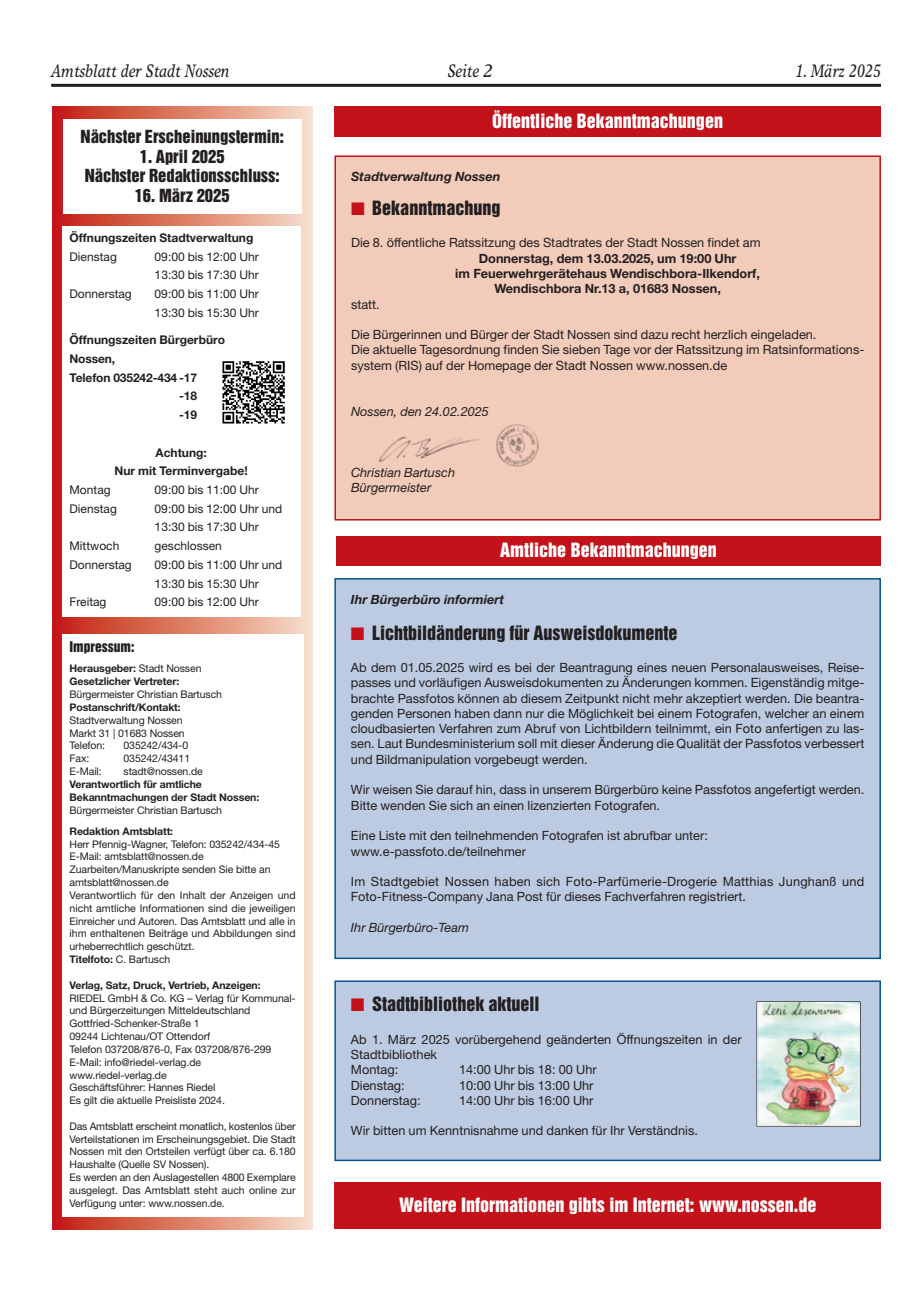
<style>
.page{position:relative;width:915px;height:1293px;background:#fff}
.page>*{position:absolute;margin:0;border:0;box-sizing:border-box;transform-origin:0 0}
.t1{font:18px "Helvetica Inserat";color:#fff}
.t2{font:18px "Helvetica Inserat";color:#231f20}
.t3{font:italic 18px "Times Europa";color:#231f20;scale:.8 1}
.t4{font:16.5px/19.8px "Helvetica Inserat";color:#231f20;text-align:center}
.t5{font:13.5px "Helvetica Inserat";color:#231f20}
.t6{font:12.75px/15.3px "Helvetica Neue";color:#231f20}
.t7{font:700 12.75px/15.3px "Helvetica Neue";color:#231f20;text-align:center}
.t8{font:italic 12.75px/15.3px "Helvetica Neue";color:#231f20}
.t9{font:italic 700 12.75px "Helvetica Neue";color:#231f20}
.t10{font:12px/18.8px "Helvetica Neue";color:#231f20}
.t11{font:700 12px/18.8px "Helvetica Neue";color:#231f20;text-align:center}
.t12{font:10.5px/12.8px "Helvetica Neue";letter-spacing:-.01em;color:#231f20}
.t13{font:700 10.5px/12.8px "Helvetica Neue";letter-spacing:-.01em;color:#231f20}
.s1{color:#c4121a}
.s2{font-weight:400}
.s3{font-weight:700}
</style>
<div class="page">
<hr style="left:51px;top:84px;width:829px;height:3px;background:#231f20">
<div style="left:334px;top:106px;width:546px;height:31px;background:#c4121a"></div>
<div style="left:336px;top:536px;width:544px;height:30px;background:#c4121a"></div>
<svg style="left:52px;top:106px;width:261px;height:1123px"></svg>
<div style="left:63px;top:119px;width:238px;height:95px;background:#fff"></div>
<div style="left:62px;top:633px;width:241px;height:583px;background:#fff"></div>
<div style="left:62px;top:226px;width:238px;height:390px;background:#fff"></div>
<img style="left:222px;top:362px;width:62px;height:62px">
<div style="left:336px;top:157px;width:543px;height:362px;background:#f2cbba"></div>
<div style="left:334px;top:155px;width:546px;height:365px;border:2px solid #c4121a"></div>
<img style="left:378px;top:424px;width:161px;height:43px">
<div style="left:336px;top:579px;width:543px;height:378px;background:#bccbe2"></div>
<div style="left:334px;top:578px;width:546px;height:381px;border:2px solid #00548e"></div>
<div style="left:336px;top:982px;width:543px;height:177px;background:#bccbe2"></div>
<div style="left:334px;top:980px;width:546px;height:181px;border:2px solid #00548e"></div>
<img style="left:757px;top:1002px;width:102px;height:123px">
<div style="left:334px;top:1182px;width:546px;height:47px;background:#c4121a"></div>
<h1 class="t3" style="left:51px;top:64px;width:224px">Amtsblatt der Stadt Nossen</h1>
<h1 class="t3" style="left:447px;top:64px;width:58px">Seite 2</h1>
<h1 class="t3" style="left:795px;top:64px;width:109px">1. März 2025</h1>
<h1 class="t1" style="left:492px;top:113px;width:232px">Öffentliche Bekanntmachungen</h1>
<p class="t4" style="left:81px;top:127px;width:205px">Nächster Erscheinungstermin:</p>
<p class="t4" style="left:85px;top:147px;width:196px">1. April 2025<br>Nächster Redaktionsschluss:</p>
<p class="t4" style="left:135px;top:187px;width:96px">16. März 2025</p>
<p class="t9" style="left:351px;top:172px;width:151px">Stadtverwaltung Nossen</p>
<h1 class="t2" style="left:351px;top:201px;width:151px"><span class="s1">■</span> Bekanntmachung</h1>
<p class="t6" style="left:351px;top:236px;width:411px">Die 8. öffentliche Ratssitzung des Stadtrates der Stadt Nossen findet am</p>
<p class="t7" style="left:455px;top:252px;width:306px">Donnerstag, dem 13.03.2025, um 19:00 Uhr<br>im Feuerwehrgerätehaus Wendischbora-Ilkendorf,<br>Wendischbora Nr.13 a, 01683 Nossen,</p>
<p class="t6" style="left:351px;top:298px;width:30px">statt.</p>
<p class="t6" style="left:351px;top:328px;width:514px">Die Bürgerinnen und Bürger der Stadt Nossen sind dazu recht herzlich eingeladen.<br>Die aktuelle Tagesordnung finden Sie sieben Tage vor der Ratssitzung im Ratsinformations&shy;system (RIS) auf der Homepage der Stadt Nossen www.nossen.de</p>
<p class="t8" style="left:351px;top:405px;width:139px">Nossen, den 24.02.2025</p>
<p class="t11" style="left:69px;top:229px;width:185px">Öffnungszeiten Stadtverwaltung</p>
<p class="t10" style="left:69px;top:248px;width:49px">Dienstag</p>
<p class="t10" style="left:155px;top:248px;width:106px">09:00 bis 12:00 Uhr<br>13:30 bis 17:30 Uhr</p>
<p class="t10" style="left:69px;top:286px;width:64px">Donnerstag</p>
<p class="t10" style="left:155px;top:286px;width:106px">09:00 bis 11:00 Uhr<br>13:30 bis 15:30 Uhr</p>
<p class="t11" style="left:69px;top:331px;width:157px">Öffnungszeiten Bürgerbüro</p>
<p class="t11" style="left:69px;top:350px;width:47px">Nossen,</p>
<p class="t11" style="left:69px;top:369px;width:129px">Telefon 035242-434 -17</p>
<p class="t11" style="left:179px;top:388px;width:19px">-18</p>
<p class="t11" style="left:179px;top:406px;width:19px">-19</p>
<p class="t11" style="left:114px;top:444px;width:135px">Achtung:<br>Nur mit Terminvergabe!</p>
<p class="t10" style="left:69px;top:481px;width:43px">Montag</p>
<p class="t10" style="left:155px;top:481px;width:106px">09:00 bis 11:00 Uhr</p>
<p class="t10" style="left:69px;top:500px;width:49px">Dienstag</p>
<p class="t10" style="left:155px;top:500px;width:129px">09:00 bis 12:00 Uhr und<br>13:30 bis 17:30 Uhr</p>
<p class="t10" style="left:69px;top:538px;width:51px">Mittwoch</p>
<p class="t10" style="left:155px;top:538px;width:69px">geschlossen</p>
<p class="t10" style="left:69px;top:556px;width:64px">Donnerstag</p>
<p class="t10" style="left:155px;top:556px;width:129px">09:00 bis 11:00 Uhr und<br>13:30 bis 15:30 Uhr</p>
<p class="t10" style="left:69px;top:594px;width:38px">Freitag</p>
<p class="t10" style="left:155px;top:594px;width:106px">09:00 bis 12:00 Uhr</p>
<p class="t8" style="left:351px;top:466px;width:106px">Christian Bartusch<br>Bürgermeister</p>
<h1 class="t1" style="left:500px;top:543px;width:218px">Amtliche Bekanntmachungen</h1>
<p class="t9" style="left:351px;top:594px;width:154px">Ihr Bürgerbüro informiert</p>
<h1 class="t2" style="left:351px;top:625px;width:328px"><span class="s1">■</span> Lichtbildänderung für Ausweisdokumente</h1>
<p class="t6" style="left:351px;top:661px;width:515px;text-align:justify">Ab dem 01.05.2025 wird es bei der Beantragung eines neuen Personalausweises, Reise&shy;passes und vorläufigen Ausweisdokumenten zu Änderungen kommen. Eigenständig mitge&shy;brachte Passfotos können ab diesem Zeitpunkt nicht mehr akzeptiert werden. Die beantra&shy;genden Personen haben dann nur die Möglichkeit bei einem Fotografen, welcher an einem cloudbasierten Verfahren zum Abruf von Lichtbildern teilnimmt, ein Foto anfertigen zu las&shy;sen. Laut Bundesministerium soll mit dieser Änderung die Qualität der Passfotos verbessert und Bildmanipulation vorgebeugt werden.</p>
<p class="t6" style="left:351px;top:783px;width:515px">Wir weisen Sie darauf hin, dass in unserem Bürgerbüro keine Passfotos angefertigt werden.<br>Bitte wenden Sie sich an einen lizenzierten Fotografen.</p>
<p class="t6" style="left:351px;top:829px;width:358px">Eine Liste mit den teilnehmenden Fotografen ist abrufbar unter: www.e-passfoto.de/teilnehmer</p>
<p class="t6" style="left:351px;top:875px;width:515px">Im Stadtgebiet Nossen haben sich Foto-Parfümerie-Drogerie Matthias Junghanß und<br>Foto-Fitness-Company Jana Post für dieses Fachverfahren registriert.</p>
<p class="t8" style="left:351px;top:921px;width:119px">Ihr Bürgerbüro-Team</p>
<p class="t5" style="left:69px;top:641px;width:66px">Impressum:</p>
<p class="t13" style="left:69px;top:663px;width:133px">Herausgeber: <span class="s2">Stadt Nossen<br></span>Gesetzlicher Vertreter:</p>
<p class="t12" style="left:69px;top:689px;width:154px">Bürgermeister Christian Bartusch</p>
<p class="t13" style="left:69px;top:702px;width:113px">Postanschrift/Kontakt:</p>
<p class="t12" style="left:69px;top:714px;width:117px">Stadtverwaltung Nossen<br>Markt 31 | 01683 Nossen<br>Telefon:</p>
<p class="t12" style="left:123px;top:740px;width:66px">035242/434-0</p>
<p class="t12" style="left:69px;top:753px;width:21px">Fax:</p>
<p class="t12" style="left:123px;top:753px;width:68px">035242/43411</p>
<p class="t12" style="left:69px;top:766px;width:34px">E-Mail:</p>
<p class="t12" style="left:123px;top:766px;width:81px">stadt@nossen.de</p>
<p class="t13" style="left:69px;top:779px;width:191px">Verantwortlich für amtliche<br>Bekanntmachungen der Stadt Nossen:</p>
<p class="t12" style="left:69px;top:804px;width:154px">Bürgermeister Christian Bartusch</p>
<p class="t13" style="left:69px;top:825px;width:105px">Redaktion Amtsblatt:</p>
<p class="t12" style="left:69px;top:838px;width:227px">Herr Pfennig-Wagner, Telefon: 035242/434-45<br>E-Mail: amtsblatt@nossen.de Zuarbeiten/Manuskripte senden Sie bitte an amtsblatt@nossen.de<br>Verantwortlich für den Inhalt der Anzeigen und nicht amtliche Informationen sind die jeweiligen Einreicher und Autoren. Das Amtsblatt und alle in ihm enthaltenen Beiträge und Abbildungen sind urheberrechtlich geschützt.<br><span class="s3">Titelfoto:</span> C. Bartusch</p>
<p class="t13" style="left:69px;top:979px;width:192px">Verlag, Satz, Druck, Vertrieb, Anzeigen:</p>
<p class="t12" style="left:69px;top:992px;width:227px">RIEDEL GmbH &amp; Co. KG – Verlag für Kommunal&shy;und Bürgerzeitungen Mitteldeutschland Gottfried-Schenker-Straße 1<br>09244 Lichtenau/OT Ottendorf<br>Telefon 037208/876-0, Fax 037208/876-299<br>E-Mail: info@riedel-verlag.de www.riedel-verlag.de<br>Geschäftsführer: Hannes Riedel<br>Es gilt die aktuelle Preisliste 2024.</p>
<p class="t12" style="left:69px;top:1120px;width:227px">Das Amtsblatt erscheint monatlich, kostenlos über Verteilstationen im Erscheinungsgebiet. Die Stadt Nossen mit den Ortsteilen verfügt über ca. 6.180<br>Haushalte (Quelle SV Nossen).<br>Es werden an den Auslagestellen 4800 Exemplare ausgelegt. Das Amtsblatt steht auch online zur Verfügung unter: www.nossen.de.</p>
<h1 class="t2" style="left:351px;top:997px;width:190px"><span class="s1">■</span> Stadtbibliothek aktuell</h1>
<p class="t6" style="left:351px;top:1032px;width:392px">Ab 1. März 2025 vorübergehend geänderten Öffnungszeiten in der<br>Stadtbibliothek<br>Montag:</p>
<p class="t6" style="left:459px;top:1063px;width:139px">14:00 Uhr bis 18: 00 Uhr</p>
<p class="t6" style="left:351px;top:1078px;width:55px">Dienstag:</p>
<p class="t6" style="left:459px;top:1078px;width:136px">10:00 Uhr bis 13:00 Uhr</p>
<p class="t6" style="left:351px;top:1094px;width:71px">Donnerstag:</p>
<p class="t6" style="left:459px;top:1094px;width:136px">14:00 Uhr bis 16:00 Uhr</p>
<p class="t6" style="left:351px;top:1124px;width:348px">Wir bitten um Kenntnisnahme und danken für Ihr Verständnis.</p>
<h1 class="t1" style="left:399px;top:1197px;width:418px">Weitere Informationen gibts im Internet: www.nossen.de</h1>
</div>
